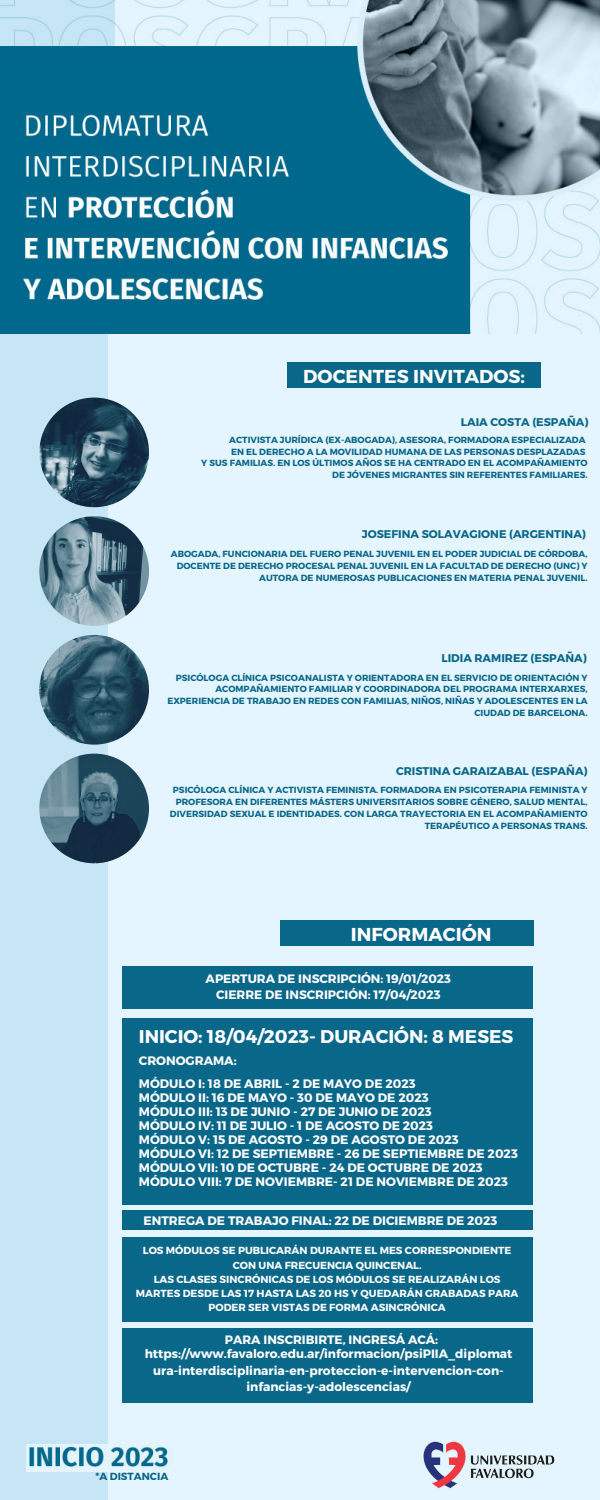
<style>
.page{position:relative;width:600px;height:1500px;background:#e4f5ff}
.page>*{position:absolute;margin:0;border:0;box-sizing:border-box;transform-origin:0 0}
.t1{font:700 18.7px "Montserrat";color:#fff}
.t2{font:700 18.4px "Montserrat";color:#fff}
.t3{font:700 12.3px/14px "Montserrat";color:#fff}
.t4{font:700 12.2px/16.5px "Montserrat";color:#fff;text-align:center}
.t5{font:700 11.2px "Montserrat";color:#09678a}
.t6{font:700 10.3px/14.2px "Montserrat";color:#fff;text-align:center}
.t7{font:700 10.3px "Montserrat";color:#09678a}
.t8{font:700 8.9px/11.9px "Montserrat";color:#09678a;text-align:right}
</style>
<div class="page">
<div style="left:0;top:0;width:108px;height:1500px;background:#c6e6f5"></div>
<div style="left:287px;top:362px;width:253px;height:25px;background:#09678a"></div>
<img style="left:423px;top:1441px;width:132px;height:48px">
<img style="left:26px;top:1445px;width:142px;height:27px">
<img style="left:39px;top:398px;width:110px;height:109px;border-radius:50%">
<img style="left:39px;top:516px;width:110px;height:110px;border-radius:50%">
<img style="left:39px;top:635px;width:110px;height:110px;border-radius:50%">
<img style="left:39px;top:754px;width:110px;height:109px;border-radius:50%">
<div style="left:280px;top:920px;width:253px;height:25px;background:#09678a"></div>
<div style="left:122px;top:1018px;width:410px;height:187px;background:#09678a"></div>
<img style="left:0;top:0;width:600px;height:333px">
<div style="left:122px;top:1238px;width:410px;height:84px;background:#09678a"></div>
<div style="left:122px;top:966px;width:410px;height:42px;background:#09678a"></div>
<div style="left:122px;top:1328px;width:410px;height:75px;background:#09678a"></div>
<div style="left:122px;top:1211px;width:410px;height:19px;background:#09678a"></div>
<h1 class="t1" style="left:303px;top:364px;width:223px">DOCENTES INVITADOS:</h1>
<p class="t5" style="left:461px;top:415px;width:129px">LAIA COSTA (ESPAÑA)</p>
<p class="t8" style="left:201px;top:433px;width:388px">ACTIVISTA JURÍDICA (EX-ABOGADA), ASESORA, FORMADORA ESPECIALIZADA<br>EN EL DERECHO A LA MOVILIDAD HUMANA DE LAS PERSONAS DESPLAZADAS<br>Y SUS FAMILIAS. EN LOS ÚLTIMOS AÑOS SE HA CENTRADO EN EL ACOMPAÑAMIENTO DE JÓVENES MIGRANTES SIN REFERENTES FAMILIARES.</p>
<p class="t5" style="left:362px;top:526px;width:226px">JOSEFINA SOLAVAGIONE (ARGENTINA)</p>
<p class="t8" style="left:171px;top:547px;width:418px;line-height:12.2px">ABOGADA, FUNCIONARIA DEL FUERO PENAL JUVENIL EN EL PODER JUDICIAL DE CÓRDOBA,<br>DOCENTE DE DERECHO PROCESAL PENAL JUVENIL EN LA FACULTAD DE DERECHO (UNC) Y<br>AUTORA DE NUMEROSAS PUBLICACIONES EN MATERIA PENAL JUVENIL.</p>
<p class="t5" style="left:441px;top:651px;width:147px">LIDIA RAMIREZ (ESPAÑA)</p>
<p class="t8" style="left:167px;top:671px;width:422px">PSICÓLOGA CLÍNICA PSICOANALISTA Y ORIENTADORA EN EL SERVICIO DE ORIENTACIÓN Y ACOMPAÑAMIENTO FAMILIAR Y COORDINADORA DEL PROGRAMA INTERXARXES, EXPERIENCIA DE TRABAJO EN REDES CON FAMILIAS, NIÑOS, NIÑAS Y ADOLESCENTES EN LA CIUDAD DE BARCELONA.</p>
<p class="t5" style="left:396px;top:763px;width:193px">CRISTINA GARAIZABAL (ESPAÑA)</p>
<p class="t8" style="left:170px;top:783px;width:419px">PSICÓLOGA CLÍNICA Y ACTIVISTA FEMINISTA. FORMADORA EN PSICOTERAPIA FEMINISTA Y PROFESORA EN DIFERENTES MÁSTERS UNIVERSITARIOS SOBRE GÉNERO, SALUD MENTAL, DIVERSIDAD SEXUAL E IDENTIDADES. CON LARGA TRAYECTORIA EN EL ACOMPAÑAMIENTO TERAPÉUTICO A PERSONAS TRANS.</p>
<h1 class="t1" style="left:351px;top:922px;width:142px">INFORMACIÓN</h1>
<h3 class="t4" style="left:206px;top:970px;width:247px">APERTURA DE INSCRIPCIÓN: 19/01/2023<br>CIERRE DE INSCRIPCIÓN: 17/04/2023</h3>
<h2 class="t2" style="left:139px;top:1024px;width:376px">INICIO: 18/04/2023- DURACIÓN: 8 MESES</h2>
<h3 class="t3" style="left:139px;top:1053px;width:99px">CRONOGRAMA:</h3>
<h3 class="t3" style="left:139px;top:1090px;width:291px">MÓDULO II: 16 DE MAYO - 30 DE MAYO DE 2023</h3>
<h3 class="t3" style="left:139px;top:1076px;width:278px">MÓDULO I: 18 DE ABRIL - 2 DE MAYO DE 2023</h3>
<p class="t3" style="left:139px;top:1104px;width:381px">MÓDULO III: 13 DE JUNIO - 27 DE JUNIO DE 2023<br>MÓDULO IV: 11 DE JULIO - 1 DE AGOSTO DE 2023<br>MÓDULO V: 15 DE AGOSTO - 29 DE AGOSTO DE 2023<br>MÓDULO VI: 12 DE SEPTIEMBRE - 26 DE SEPTIEMBRE DE 2023<br>MÓDULO VII: 10 DE OCTUBRE - 24 DE OCTUBRE DE 2023<br>MÓDULO VIII: 7 DE NOVIEMBRE- 21 DE NOVIEMBRE DE 2023</p>
<h3 class="t3" style="left:144px;top:1213px;width:355px">ENTREGA DE TRABAJO FINAL: 22 DE DICIEMBRE DE 2023</h3>
<p class="t6" style="left:136px;top:1243px;width:384px">LOS MÓDULOS SE PUBLICARÁN DURANTE EL MES CORRESPONDIENTE CON UNA FRECUENCIA QUINCENAL.<br>LAS CLASES SINCRÓNICAS DE LOS MÓDULOS SE REALIZARÁN LOS MARTES DESDE LAS 17 HASTA LAS 20 HS Y QUEDARÁN GRABADAS PARA PODER SER VISTAS DE FORMA ASINCRÓNICA</p>
<h3 class="t4" style="left:225px;top:1331px;width:215px">PARA INSCRIBIRTE, INGRESÁ ACÁ:</h3>
<h3 class="t4" style="left:145px;top:1345px;width:369px">https://www.favaloro.edu.ar/informacion/psiPIIA_diplomat ura-interdisciplinaria-en-proteccion-e-intervencion-con&shy;infancias-y-adolescencias/</h3>
<p class="t7" style="left:96px;top:1470px;width:74px">*A DISTANCIA</p>
</div>
